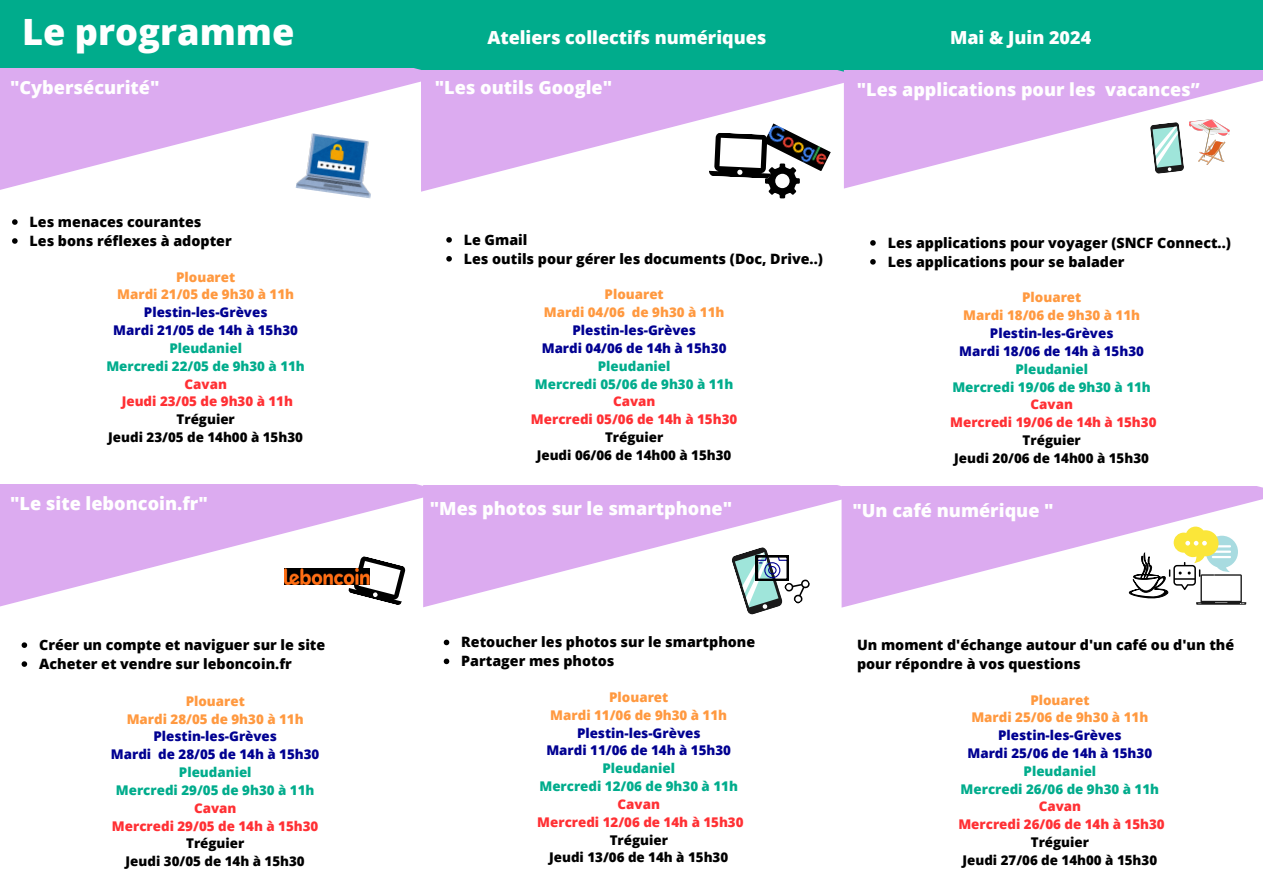
<style>
.page{position:relative;width:1263px;height:894px;background:#fff}
.page>*{position:absolute;margin:0;border:0;box-sizing:border-box;transform-origin:0 0}
.t1{font:800 36.15px "Open Sans";color:#fff}
.t2{font:800 18.15px "Open Sans";color:#fff}
.t3{font:800 18px "Open Sans";color:#fff}
.t4{font:800 14.25px/18.9px "Open Sans";color:#000}
.t5{font:800 13.35px/17.9px "Open Sans";color:#000091;text-align:center}
.s1{color:#ff9940}
.s2{color:#00ac8c}
.s3{color:#ff3034}
.s4{color:#000}
</style>
<div class="page">
<div style="left:0;top:0;width:423px;height:77px;background:#00ac8c"></div>
<div style="left:423px;top:0;width:423px;height:77px;background:#00ac8c"></div>
<svg style="left:0;top:68px;width:423px;height:124px;fill:#dcabf0"></svg>
<svg style="left:22px;top:642px;width:5px;height:5px"></svg>
<svg style="left:22px;top:661px;width:5px;height:5px"></svg>
<svg style="left:0;top:484px;width:424px;height:124px;fill:#dcabf0"></svg>
<svg style="left:421px;top:70px;width:425px;height:121px;fill:#dcabf0"></svg>
<svg style="left:423px;top:485px;width:418px;height:122px;fill:#dcabf0"></svg>
<svg style="left:841px;top:486px;width:422px;height:121px;fill:#dcabf0"></svg>
<svg style="left:844px;top:70px;width:419px;height:118px;fill:#dcabf0"></svg>
<div style="left:842px;top:0;width:421px;height:70px;background:#00ac8c"></div>
<svg style="left:12px;top:219px;width:6px;height:6px"></svg>
<svg style="left:12px;top:238px;width:6px;height:6px"></svg>
<svg style="left:1119px;top:526px;width:127px;height:78px"></svg>
<svg style="left:347px;top:554px;width:64px;height:52px"></svg>
<svg style="left:870px;top:240px;width:6px;height:5px"></svg>
<svg style="left:870px;top:259px;width:6px;height:5px"></svg>
<svg style="left:444px;top:639px;width:5px;height:6px"></svg>
<svg style="left:444px;top:658px;width:5px;height:6px"></svg>
<svg style="left:1150px;top:122px;width:34px;height:52px"></svg>
<svg style="left:446px;top:237px;width:6px;height:5px"></svg>
<svg style="left:446px;top:256px;width:6px;height:5px"></svg>
<svg style="left:730px;top:546px;width:86px;height:69px"></svg>
<img style="left:296px;top:132px;width:82px;height:66px">
<img style="left:284px;top:568px;width:86px;height:16px">
<img style="left:764px;top:123px;width:67px;height:48px">
<svg style="left:709px;top:132px;width:91px;height:66px"></svg>
<img style="left:1189px;top:120px;width:40px;height:45px">
<h2 class="t1" style="left:22px;top:6px;width:274px">Le programme</h2>
<p class="t3" style="left:487px;top:25px;width:281px">Ateliers collectifs numériques</p>
<h2 class="t3" style="left:950px;top:25px;width:143px">Mai &amp; Juin 2024</h2>
<p class="t2" style="left:10px;top:75px;width:151px">"Cybersécurité"</p>
<h3 class="t3" style="left:857px;top:77px;width:344px">"Les applications pour les vacances”</h3>
<p class="t2" style="left:435px;top:75px;width:179px">"Les outils Google"</p>
<p class="t4" style="left:30px;top:212px;width:173px">Les menaces courantes</p>
<p class="t4" style="left:30px;top:231px;width:204px">Les bons réflexes à adopter</p>
<p class="t5" style="left:106px;top:267px;width:200px"><span class="s1">Plouaret<br>Mardi 21/05 de 9h30 à 11h<br></span>Plestin-les-Grèves<br>Mardi 21/05 de 14h à 15h30<br><span class="s2">Pleudaniel<br>Mercredi 22/05 de 9h30 à 11h<br></span><span class="s3">Cavan<br>Jeudi 23/05 de 9h30 à 11h<br></span><span class="s4">Tréguier<br>Jeudi 23/05 de 14h00 à 15h30</span></p>
<p class="t4" style="left:464px;top:230px;width:65px">Le Gmail</p>
<p class="t4" style="left:464px;top:249px;width:361px">Les outils pour gérer les documents (Doc, Drive..)</p>
<h3 class="t5" style="left:531px;top:285px;width:208px"><span class="s1">Plouaret<br>Mardi 04/06 de 9h30 à 11h<br></span>Plestin-les-Grèves<br>Mardi 04/06 de 14h à 15h30<br><span class="s2">Pleudaniel<br>Mercredi 05/06 de 9h30 à 11h<br></span><span class="s3">Cavan<br>Mercredi 05/06 de 14h à 15h30<br></span><span class="s4">Tréguier<br>Jeudi 06/06 de 14h00 à 15h30</span></h3>
<h2 class="t4" style="left:888px;top:233px;width:345px">Les applications pour voyager (SNCF Connect..)</h2>
<h2 class="t4" style="left:888px;top:252px;width:238px">Les applications pour se balader</h2>
<p class="t5" style="left:950px;top:288px;width:208px"><span class="s1">Plouaret<br>Mardi 18/06 de 9h30 à 11h<br></span>Plestin-les-Grèves<br>Mardi 18/06 de 14h à 15h30<br><span class="s2">Pleudaniel<br>Mercredi 19/06 de 9h30 à 11h<br></span><span class="s3">Cavan<br>Mercredi 19/06 de 14h à 15h30<br></span><span class="s4">Tréguier<br>Jeudi 20/06 de 14h00 à 15h30</span></p>
<h2 class="t2" style="left:10px;top:490px;width:199px">"Le site leboncoin.fr"</h2>
<p class="t2" style="left:430px;top:495px;width:304px">"Mes photos sur le smartphone"</p>
<p class="t2" style="left:852px;top:497px;width:203px">"Un café numérique "</p>
<h2 class="t4" style="left:39px;top:635px;width:288px">Créer un compte et naviguer sur le site</h2>
<p class="t4" style="left:39px;top:654px;width:254px">Acheter et vendre sur leboncoin.fr</p>
<p class="t5" style="left:111px;top:691px;width:210px"><span class="s1">Plouaret<br>Mardi 28/05 de 9h30 à 11h<br></span>Plestin-les-Grèves<br>Mardi de 28/05 de 14h à 15h30<br><span class="s2">Pleudaniel<br>Mercredi 29/05 de 9h30 à 11h<br></span><span class="s3">Cavan<br>Mercredi 29/05 de 14h à 15h30<br></span><span class="s4">Tréguier<br>Jeudi 30/05 de 14h à 15h30</span></p>
<p class="t4" style="left:461px;top:632px;width:295px">Retoucher les photos sur le smartphone</p>
<p class="t4" style="left:461px;top:651px;width:155px">Partager mes photos</p>
<h3 class="t5" style="left:537px;top:687px;width:208px"><span class="s1">Plouaret<br>Mardi 11/06 de 9h30 à 11h<br></span>Plestin-les-Grèves<br>Mardi 11/06 de 14h à 15h30<br><span class="s2">Pleudaniel<br>Mercredi 12/06 de 9h30 à 11h<br></span><span class="s3">Cavan<br>Mercredi 12/06 de 14h à 15h30<br></span><span class="s4">Tréguier<br>Jeudi 13/06 de 14h à 15h30</span></h3>
<p class="t4" style="left:857px;top:634px;width:379px">Un moment d'échange autour d'un café ou d'un thé pour répondre à vos questions</p>
<p class="t5" style="left:958px;top:690px;width:208px"><span class="s1">Plouaret<br>Mardi 25/06 de 9h30 à 11h<br></span>Plestin-les-Grèves<br>Mardi 25/06 de 14h à 15h30<br><span class="s2">Pleudaniel<br>Mercredi 26/06 de 9h30 à 11h<br></span><span class="s3">Cavan<br>Mercredi 26/06 de 14h à 15h30<br></span><span class="s4">Tréguier<br>Jeudi 27/06 de 14h00 à 15h30</span></p>
</div>
